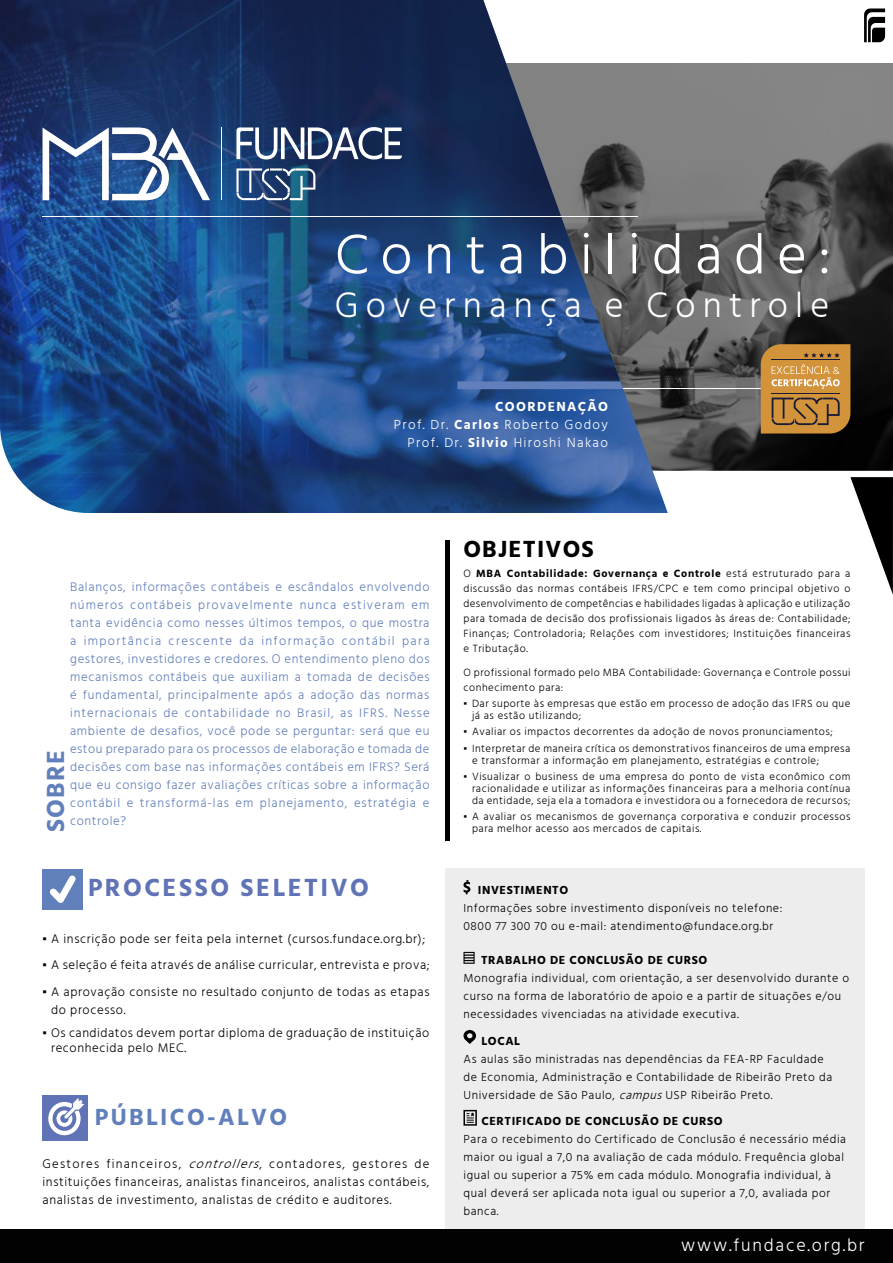
<style>
.page{position:relative;width:893px;height:1263px;background:#fff}
.page>*{position:absolute;margin:0;border:0;box-sizing:border-box;transform-origin:0 0}
.t1{font:300 57px "Hind";letter-spacing:.2em;color:#fff}
.t2{font:300 36px "Hind";letter-spacing:.2em;color:#fff}
.t3{font:700 25.5px "Hind";letter-spacing:.1em;color:#5f73b6}
.t4{font:700 25.5px "Hind";letter-spacing:.05em;color:#617fbb}
.t5{font:700 24px "Hind";letter-spacing:.1em;color:#617fba}
.t6{font:700 24px "Hind";letter-spacing:.05em;color:#000}
.t7{font:300 18px "Hind";letter-spacing:.1em;color:#fff}
.t8{font:300 13.5px/18px "Hind";letter-spacing:.1em;color:#fff;text-align:right}
.t9{font:300 12.75px/18px "Hind";letter-spacing:.075em;color:#617fba;text-align:justify}
.t10{font:300 12.75px/18px "Hind";letter-spacing:.05em;color:#000}
.t11{font:300 12px/18px "Hind";letter-spacing:.05em;color:#000}
.t12{font:700 12px "Hind";letter-spacing:.05em;color:#000}
.t13{font:300 10.8px/15px "Hind";letter-spacing:.05em;color:#020203}
.s1{font-weight:700}
.s2{font-family:"Arial Narrow";font-weight:400}
.s3{font-style:italic}
</style>
<div class="page">
<img style="left:668px;top:64px;width:225px;height:406px">
<img style="left:0;top:0;width:668px;height:513px">
<svg style="left:864px;top:9px;width:21px;height:33px"></svg>
<div style="left:445px;top:869px;width:420px;height:360px;background:#ededed"></div>
<hr style="left:445px;top:540px;width:4px;height:301px;background:#000">
<div style="left:43px;top:869px;width:40px;height:40px;background:#617fba"></div>
<div style="left:43px;top:1095px;width:45px;height:45px;background:#5f73b6"></div>
<svg style="left:50px;top:875px;width:26px;height:28px"></svg>
<svg style="left:48px;top:1098px;width:36px;height:37px"></svg>
<svg style="left:463px;top:1030px;width:13px;height:14px"></svg>
<svg style="left:463px;top:1110px;width:14px;height:15px"></svg>
<hr style="left:463px;top:389px;width:343px;height:1px;background:#fff">
<svg style="left:457px;top:381px;width:166px;height:8px"></svg>
<svg style="left:43px;top:127px;width:167px;height:73px"></svg>
<hr style="left:221px;top:127px;width:1px;height:73px;background:#fff">
<svg style="left:236px;top:168px;width:79px;height:32px;background:#517195"></svg>
<svg style="left:236px;top:127px;width:166px;height:32px"></svg>
<hr style="left:43px;top:216px;width:595px;height:1px;background:#fff">
<svg style="left:463px;top:952px;width:12px;height:12px"></svg>
<svg style="left:463px;top:880px;width:7px;height:14px"></svg>
<svg style="left:761px;top:344px;width:89px;height:89px;background:#c08b43"></svg>
<svg style="left:850px;top:477px;width:43px;height:118px"></svg>
<div style="left:0;top:1229px;width:893px;height:34px;background:#020203"></div>
<h1 class="t1" style="left:335px;top:217px;width:497px">Contabilidade:</h1>
<h2 class="t2" style="left:335px;top:281px;width:496px">Governança e Controle</h2>
<p class="t8" style="left:394px;top:399px;width:216px"><span class="s1">COORDENAÇÃO<br></span>Prof. Dr. <span class="s1">Carlos</span> Roberto Godoy<br>Prof. Dr. <span class="s1">Silvio</span> Hiroshi Nakao</p>
<p class="t9" style="left:70px;top:579px;width:361px">Balanços, informações contábeis e escândalos envolvendo números contábeis provavelmente nunca estiveram em tanta evidência como nesses últimos tempos, o que mostra a importância crescente da informação contábil para gestores, investidores e credores. O entendimento pleno dos mecanismos contábeis que auxiliam a tomada de decisões é fundamental, principalmente após a adoção das normas internacionais de contabilidade no Brasil, as IFRS. Nesse ambiente de desafios, você pode se perguntar: será que eu estou preparado para os processos de elaboração e tomada de decisões com base nas informações contábeis em IFRS? Será que eu consigo fazer avaliações críticas sobre a informação contábil e transformá-las em planejamento, estratégia e controle?</p>
<h3 class="t4" style="left:40px;top:832px;width:83px;rotate:-90deg">SOBRE</h3>
<h3 class="t3" style="left:88px;top:872px;width:282px">PROCESSO SELETIVO</h3>
<p class="t10" style="left:43px;top:930px;width:384px"><span class="s2">▪</span> A inscrição pode ser feita pela internet (cursos.fundace.org.br);</p>
<p class="t10" style="left:43px;top:957px;width:388px"><span class="s2">▪</span> A seleção é feita através de análise curricular, entrevista e prova;</p>
<p class="t10" style="left:51px;top:983px;width:380px;text-indent:-9px"><span class="s2">▪</span> A aprovação consiste no resultado conjunto de todas as etapas do processo.</p>
<p class="t10" style="left:51px;top:1026px;width:380px;line-height:15px;text-indent:-9px"><span class="s2">▪</span> Os candidatos devem portar diploma de graduação de instituição reconhecida pelo MEC.</p>
<h3 class="t5" style="left:95px;top:1103px;width:194px">PÚBLICO-ALVO</h3>
<p class="t10" style="left:43px;top:1155px;width:389px;text-align:justify">Gestores financeiros, <span class="s3">controllers</span>, contadores, gestores de instituições financeiras, analistas financeiros, analistas contábeis, analistas de investimento, analistas de crédito e auditores.</p>
<h3 class="t6" style="left:463px;top:534px;width:132px">OBJETIVOS</h3>
<p class="t13" style="left:463px;top:567px;width:388px;text-align:justify">O <span class="s1">MBA Contabilidade: Governança e Controle</span> está estruturado para a discussão das normas contábeis IFRS/CPC e tem como principal objetivo o desenvolvimento de competências e habilidades ligadas à aplicação e utilização para tomada de decisão dos profissionais ligados às áreas de: Contabilidade; Finanças; Controladoria; Relações com investidores; Instituições financeiras e Tributação.</p>
<p class="t13" style="left:463px;top:665px;width:389px">O profissional formado pelo MBA Contabilidade: Governança e Controle possui conhecimento para:</p>
<p class="t13" style="left:472px;top:698px;width:380px;line-height:12px;text-indent:-8px"><span class="s2">▪</span> Dar suporte às empresas que estão em processo de adoção das IFRS ou que já as estão utilizando;</p>
<p class="t13" style="left:463px;top:725px;width:371px"><span class="s2">▪</span> Avaliar os impactos decorrentes da adoção de novos pronunciamentos;</p>
<p class="t13" style="left:472px;top:743px;width:380px;line-height:12px;text-indent:-8px"><span class="s2">▪</span> Interpretar de maneira crítica os demonstrativos financeiros de uma empresa e transformar a informação em planejamento, estratégias e controle;</p>
<p class="t13" style="left:472px;top:771px;width:380px;line-height:12px;text-align:justify;text-indent:-8px"><span class="s2">▪</span> Visualizar o business de uma empresa do ponto de vista econômico com racionalidade e utilizar as informações financeiras para a melhoria contínua da entidade, seja ela a tomadora e investidora ou a fornecedora de recursos;</p>
<p class="t13" style="left:472px;top:811px;width:380px;line-height:12px;text-indent:-8px"><span class="s2">▪</span> A avaliar os mecanismos de governança corporativa e conduzir processos para melhor acesso aos mercados de capitais.</p>
<p class="t12" style="left:478px;top:882px;width:92px">INVESTIMENTO</p>
<p class="t11" style="left:463px;top:899px;width:320px">Informações sobre investimento disponíveis no telefone:<br>0800 77 300 70 ou e-mail: atendimento@fundace.org.br</p>
<p class="t12" style="left:481px;top:953px;width:228px">TRABALHO DE CONCLUSÃO DE CURSO</p>
<p class="t11" style="left:463px;top:970px;width:387px">Monografia individual, com orientação, a ser desenvolvido durante o curso na forma de laboratório de apoio e a partir de situações e/ou necessidades vivenciadas na atividade executiva.</p>
<p class="t12" style="left:481px;top:1033px;width:40px">LOCAL</p>
<p class="t11" style="left:463px;top:1050px;width:370px">As aulas são ministradas nas dependências da FEA-RP Faculdade de Economia, Administração e Contabilidade de Ribeirão Preto da<br>Universidade de São Paulo, <span class="s3">campus</span>USP Ribeirão Preto.</p>
<p class="t12" style="left:481px;top:1114px;width:243px">CERTIFICADO DE CONCLUSÃO DE CURSO</p>
<p class="t11" style="left:463px;top:1131px;width:384px">Para o recebimento do Certificado de Conclusão é necessário média maior ou igual a 7,0 na avaliação de cada módulo. Frequência global igual ou superior a 75% em cada módulo. Monografia individual, à qual deverá ser aplicada nota igual ou superior a 7,0, avaliada por banca.</p>
<h3 class="t7" style="left:681px;top:1233px;width:185px">www.fundace.org.br</h3>
</div>
